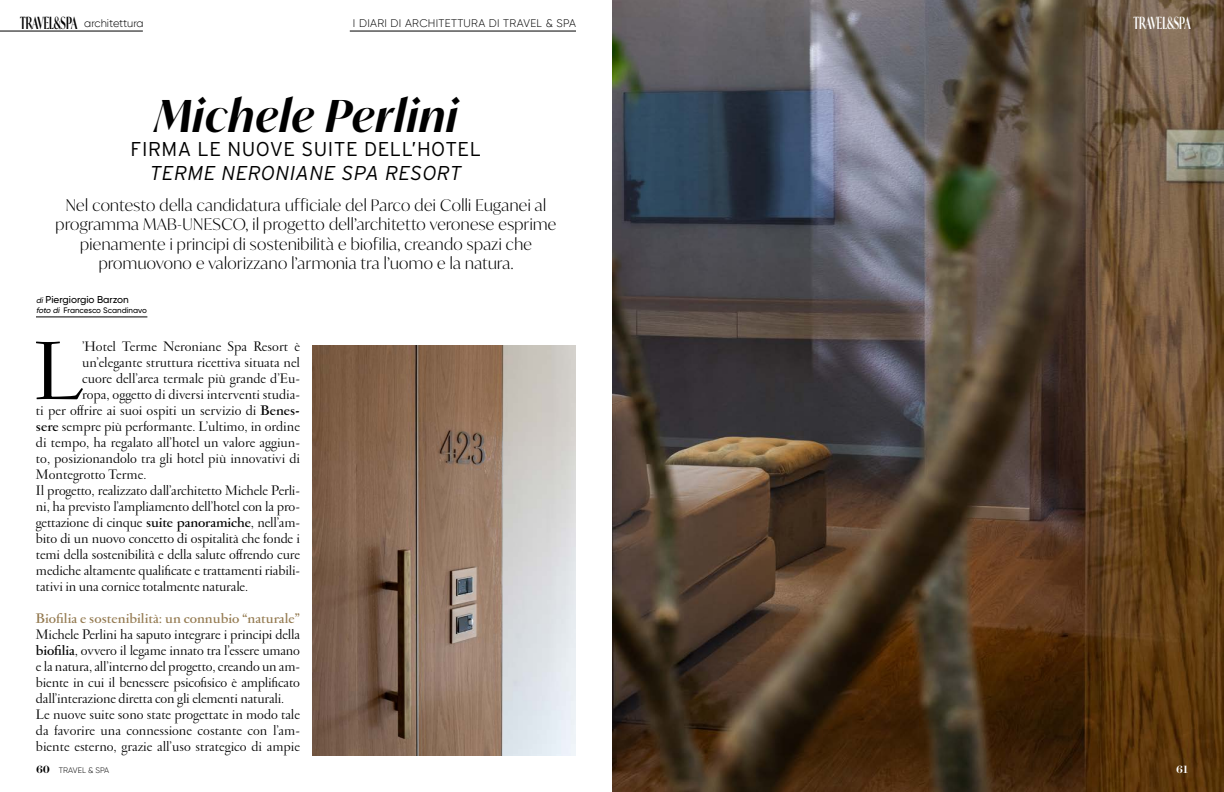
<style>
.page{position:relative;width:1224px;height:792px;background:#fff}
.page>*{position:absolute;margin:0;border:0;box-sizing:border-box;transform-origin:0 0}
.t1{font:89.8px "Garamond FB Display";color:#000}
.t2{font:italic 600 44px "Ivy Mode";letter-spacing:.025em;color:#000}
.t3{font:300 20px "Interstate";letter-spacing:.025em;color:#000}
.t4{font:italic 300 20px "Interstate";letter-spacing:.025em;color:#000}
.t5{font:600 16.8px "Ivy Mode";color:#fff;scale:.57 1}
.t6{font:300 16px/19.2px "Ivy Mode";letter-spacing:.025em;color:#000;text-align:center}
.t7{font:15px/16px "Garamond FB Display";letter-spacing:-.01em;color:#000}
.t8{font:700 15px "Garamond FB Display";color:#93794f}
.t9{font:500 12px "Surveyor Display";color:#fff}
.t10{font:300 11px "Gilroy";letter-spacing:.03em;color:#000}
.t11{font:300 11px "Gilroy";color:#000}
.t12{font:500 10px "Gilroy";color:#000}
.t13{font:500 8px "Gilroy";color:#000}
.t14{font:300 8px "Gilroy";color:#000}
.s1{font-family:"Ivy Mode";font-weight:600;font-size:16.8px}
.s2{font-style:italic;font-size:8px}
.s3{font-style:italic}
.s4{font-weight:700}
.s5{font-family:"Surveyor Display";font-weight:500;font-size:12px}
</style>
<div class="page">
<hr style="left:36px;top:317px;width:111px;height:1px;background:#000">
<img style="left:312px;top:346px;width:264px;height:410px">
<img style="left:612px;top:0;width:612px;height:792px">
<hr style="left:0;top:31px;width:143px;height:1px;background:#000">
<hr style="left:350px;top:31px;width:226px;height:1px;background:#000">
<p class="t11" style="left:20px;top:17px;width:125px"><span class="s1">TRAVEL&amp;SPA</span> architettura</p>
<p class="t10" style="left:353px;top:17px;width:225px">I DIARI DI ARCHITETTURA DI TRAVEL &amp; SPA</p>
<p class="t5" style="left:1134px;top:11px;width:102px">TRAVEL&amp;SPA</p>
<h2 class="t2" style="left:154px;top:87px;width:305px">Michele Perlini</h2>
<h3 class="t3" style="left:131px;top:138px;width:352px">FIRMA LE NUOVE SUITE DELL’HOTEL</h3>
<h3 class="t4" style="left:150px;top:162px;width:313px">TERME NERONIANE SPA RESORT</h3>
<p class="t6" style="left:56px;top:195px;width:502px">Nel contesto della candidatura ufficiale del Parco dei Colli Euganei al programma MAB-UNESCO, il progetto dell’architetto veronese esprime pienamente i principi di sostenibilità e biofilia, creando spazi che promuovono e valorizzano l’armonia tra l’uomo e la natura.</p>
<p class="t12" style="left:36px;top:293px;width:94px"><span class="s2">di</span> Piergiorgio Barzon</p>
<p class="t13" style="left:36px;top:305px;width:112px"><span class="s3">foto di</span> Francesco Scandinavo</p>
<h1 class="t1" style="left:34px;top:324px;width:50px">L</h1>
<p class="t7" style="left:82px;top:340px;width:219px">’Hotel Terme Neroniane Spa Resort è</p>
<p class="t7" style="left:82px;top:356px;width:219px">un’elegante struttura ricettiva situata nel</p>
<p class="t7" style="left:82px;top:372px;width:219px">cuore dell’area termale più grande d’Eu-</p>
<p class="t7" style="left:82px;top:388px;width:219px">ropa, oggetto di diversi interventi studia-</p>
<p class="t7" style="left:36px;top:404px;width:265px">ti per offrire ai suoi ospiti un servizio di <span class="s4">Benes-</span></p>
<p class="t7" style="left:36px;top:420px;width:265px"><span class="s4">sere</span> sempre più performante. L’ultimo, in ordine</p>
<p class="t7" style="left:36px;top:436px;width:265px">di tempo, ha regalato all’hotel un valore aggiun-</p>
<p class="t7" style="left:36px;top:452px;width:266px">to, posizionandolo tra gli hotel più innovativi di</p>
<p class="t7" style="left:36px;top:468px;width:112px">Montegrotto Terme.</p>
<p class="t7" style="left:36px;top:484px;width:265px">Il progetto, realizzato dall’architetto Michele Perli-</p>
<p class="t7" style="left:36px;top:500px;width:265px">ni, ha previsto l’ampliamento dell’hotel con la pro-</p>
<p class="t7" style="left:36px;top:516px;width:265px">gettazione di cinque <span class="s4">suite panoramiche</span>, nell’am-</p>
<p class="t7" style="left:36px;top:532px;width:265px">bito di un nuovo concetto di ospitalità che fonde i</p>
<p class="t7" style="left:36px;top:548px;width:265px">temi della sostenibilità e della salute offrendo cure</p>
<p class="t7" style="left:36px;top:564px;width:266px">mediche altamente qualificate e trattamenti riabili-</p>
<p class="t7" style="left:36px;top:580px;width:214px">tativi in una cornice totalmente naturale.</p>
<p class="t8" style="left:36px;top:611px;width:265px">Biofilia e sostenibilità: un connubio “naturale”</p>
<p class="t7" style="left:36px;top:628px;width:266px">Michele Perlini ha saputo integrare i principi della <span class="s4">biofilia</span>, ovvero il legame innato tra l’essere umano e la natura, all’interno del progetto, creando un am&shy;biente in cui il benessere psicofisico è amplificato dall’interazione diretta con gli elementi naturali.<br>Le nuove suite sono state progettate in modo tale da favorire una connessione costante con l’am&shy;biente esterno, grazie all’uso strategico di ampie</p>
<p class="t14" style="left:36px;top:765px;width:75px"><span class="s5">60</span> TRAVEL &amp; SPA</p>
<p class="t9" style="left:1176px;top:762px;width:13px">61</p>
</div>
